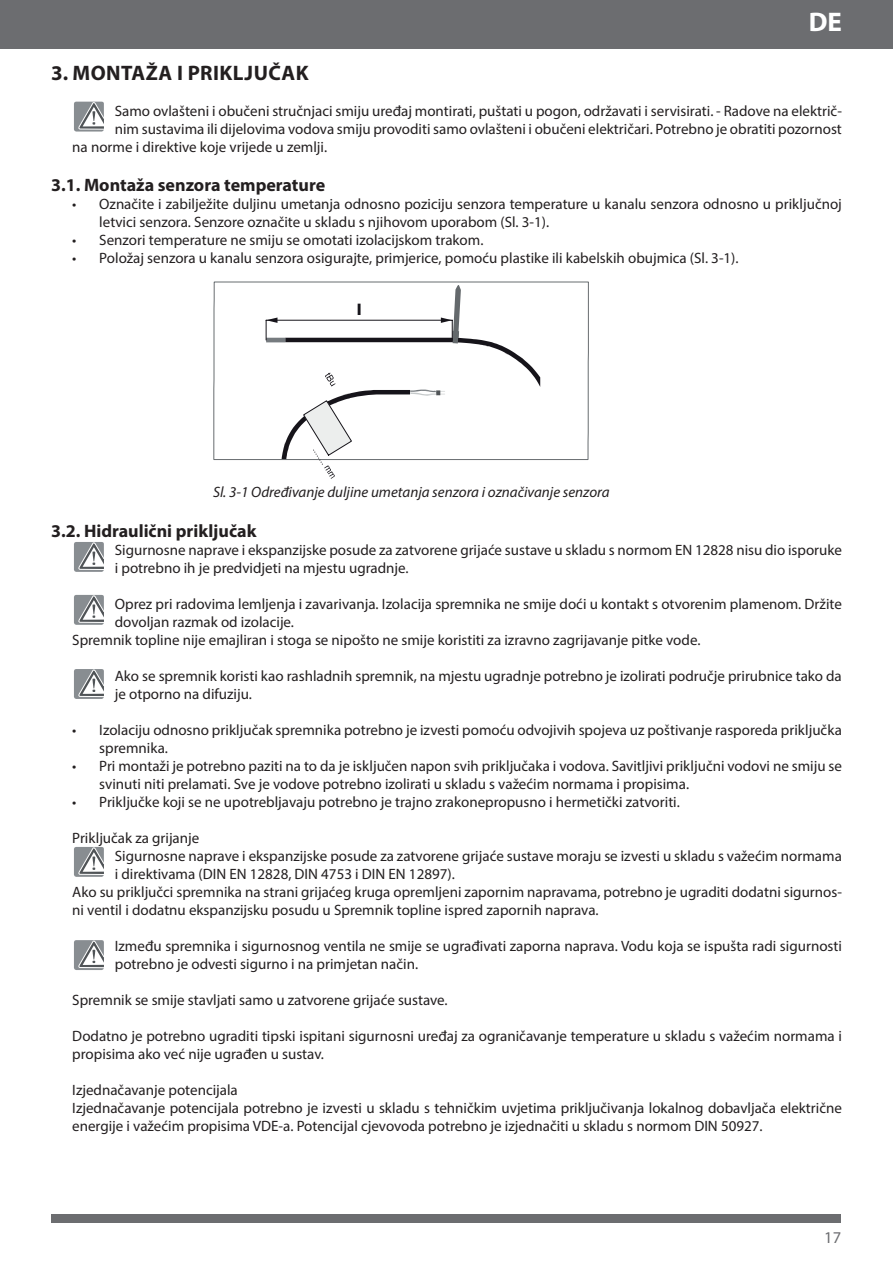
<style>
.page{position:relative;width:893px;height:1263px;background:#fff}
.page>*{position:absolute;margin:0;border:0;box-sizing:border-box;transform-origin:0 0}
.t1{font:700 27px "Myriad Pro";color:#fff}
.Überschrift_groß{font:700 21px "Myriad Pro";letter-spacing:.02em;color:#231f20}
.Überschrift_klein{font:700 18px "Myriad Pro";color:#231f20}
.t2{font:16.5px "Myriad Pro";color:#6c6d70}
.Helv__Einfacher_Absa{font:15px/18px "Myriad Pro";color:#231f20}
.Helv__Einfacher_Absa-2{font:italic 15px "Myriad Pro";color:#231f20}
</style>
<div class="page">
<div style="left:0;top:0;width:893px;height:49px;background:#6c6d70"></div>
<div style="left:52px;top:1214px;width:789px;height:8px;background:#6c6d70"></div>
<svg style="left:74px;top:102px;width:30px;height:30px"></svg>
<svg style="left:74px;top:542px;width:30px;height:30px"></svg>
<svg style="left:74px;top:595px;width:30px;height:30px"></svg>
<svg style="left:74px;top:669px;width:30px;height:30px"></svg>
<svg style="left:74px;top:847px;width:30px;height:30px"></svg>
<svg style="left:74px;top:940px;width:30px;height:30px"></svg>
<svg style="left:213px;top:282px;width:376px;height:178px"></svg>
<svg style="left:266px;top:285px;width:274px;height:194px"></svg>
<h1 class="t1" style="left:809px;top:4px;width:35px">DE</h1>
<p class="Überschrift_groß" style="left:51px;top:59px;width:259px">3. MONTAŽA I PRIKLJUČAK</p>
<p class="Helv__Einfacher_Absa" style="left:115px;top:101px;width:729px">Samo ovlašteni i obučeni stručnjaci smiju uređaj montirati, puštati u pogon, održavati i servisirati. - Radove na električ-</p>
<p class="Helv__Einfacher_Absa" style="left:115px;top:119px;width:729px">nim sustavima ili dijelovima vodova smiju provoditi samo ovlašteni i obučeni električari. Potrebno je obratiti pozornost</p>
<p class="Helv__Einfacher_Absa" style="left:72px;top:137px;width:256px">na norme i direktive koje vrijede u zemlji.</p>
<p class="Überschrift_klein" style="left:51px;top:173px;width:276px">3.1. Montaža senzora temperature</p>
<p class="Helv__Einfacher_Absa" style="left:99px;top:195px;width:744px;text-indent:-27px">• Označite i zabilježite duljinu umetanja odnosno poziciju senzora temperature u kanalu senzora odnosno u priključnoj letvici senzora. Senzore označite u skladu s njihovom uporabom (Sl. 3-1).</p>
<p class="Helv__Einfacher_Absa" style="left:72px;top:231px;width:413px">• Senzori temperature ne smiju se omotati izolacijskom trakom.</p>
<p class="Helv__Einfacher_Absa" style="left:72px;top:249px;width:668px">• Položaj senzora u kanalu senzora osigurajte, primjerice, pomoću plastike ili kabelskih obujmica (Sl. 3-1).</p>
<p class="Helv__Einfacher_Absa-2" style="left:213px;top:483px;width:398px">Sl. 3-1 Određivanje duljine umetanja senzora i označivanje senzora</p>
<p class="Überschrift_klein" style="left:51px;top:519px;width:207px">3.2. Hidraulični priključak</p>
<p class="Helv__Einfacher_Absa" style="left:115px;top:540px;width:729px">Sigurnosne naprave i ekspanzijske posude za zatvorene grijaće sustave u skladu s normom EN 12828 nisu dio isporuke i potrebno ih je predvidjeti na mjestu ugradnje.</p>
<p class="Helv__Einfacher_Absa" style="left:115px;top:594px;width:729px">Oprez pri radovima lemljenja i zavarivanja. Izolacija spremnika ne smije doći u kontakt s otvorenim plamenom. Držite dovoljan razmak od izolacije.</p>
<p class="Helv__Einfacher_Absa" style="left:72px;top:630px;width:630px">Spremnik topline nije emajliran i stoga se nipošto ne smije koristiti za izravno zagrijavanje pitke vode.</p>
<p class="Helv__Einfacher_Absa" style="left:115px;top:666px;width:729px">Ako se spremnik koristi kao rashladnih spremnik, na mjestu ugradnje potrebno je izolirati područje prirubnice tako da je otporno na difuziju.</p>
<p class="Helv__Einfacher_Absa" style="left:99px;top:720px;width:744px;text-indent:-27px">• Izolaciju odnosno priključak spremnika potrebno je izvesti pomoću odvojivih spojeva uz poštivanje rasporeda priključka spremnika.</p>
<p class="Helv__Einfacher_Absa" style="left:99px;top:756px;width:744px;text-indent:-27px">• Pri montaži je potrebno paziti na to da je isključen napon svih priključaka i vodova. Savitljivi priključni vodovi ne smiju se svinuti niti prelamati. Sve je vodove potrebno izolirati u skladu s važećim normama i propisima.</p>
<p class="Helv__Einfacher_Absa" style="left:72px;top:792px;width:609px">• Priključke koji se ne upotrebljavaju potrebno je trajno zrakonepropusno i hermetički zatvoriti.</p>
<p class="Helv__Einfacher_Absa" style="left:72px;top:828px;width:129px">Priključak za grijanje</p>
<p class="Helv__Einfacher_Absa" style="left:115px;top:846px;width:729px">Sigurnosne naprave i ekspanzijske posude za zatvorene grijaće sustave moraju se izvesti u skladu s važećim normama i direktivama (DIN EN 12828, DIN 4753 i DIN EN 12897).</p>
<p class="Helv__Einfacher_Absa" style="left:72px;top:882px;width:771px">Ako su priključci spremnika na strani grijaćeg kruga opremljeni zapornim napravama, potrebno je ugraditi dodatni sigurnos&shy;ni ventil i dodatnu ekspanzijsku posudu u Spremnik topline ispred zapornih naprava.</p>
<p class="Helv__Einfacher_Absa" style="left:115px;top:936px;width:729px">Između spremnika i sigurnosnog ventila ne smije se ugrađivati zaporna naprava. Vodu koja se ispušta radi sigurnosti potrebno je odvesti sigurno i na primjetan način.</p>
<p class="Helv__Einfacher_Absa" style="left:72px;top:990px;width:377px">Spremnik se smije stavljati samo u zatvorene grijaće sustave.</p>
<p class="Helv__Einfacher_Absa" style="left:72px;top:1026px;width:771px">Dodatno je potrebno ugraditi tipski ispitani sigurnosni uređaj za ograničavanje temperature u skladu s važećim normama i propisima ako već nije ugrađen u sustav.</p>
<p class="Helv__Einfacher_Absa" style="left:72px;top:1080px;width:167px">Izjednačavanje potencijala</p>
<p class="Helv__Einfacher_Absa" style="left:72px;top:1098px;width:771px">Izjednačavanje potencijala potrebno je izvesti u skladu s tehničkim uvjetima priključivanja lokalnog dobavljača električne energije i važećim propisima VDE-a. Potencijal cjevovoda potrebno je izjednačiti u skladu s normom DIN 50927.</p>
<p class="t2" style="left:824px;top:1227px;width:18px">17</p>
</div>
